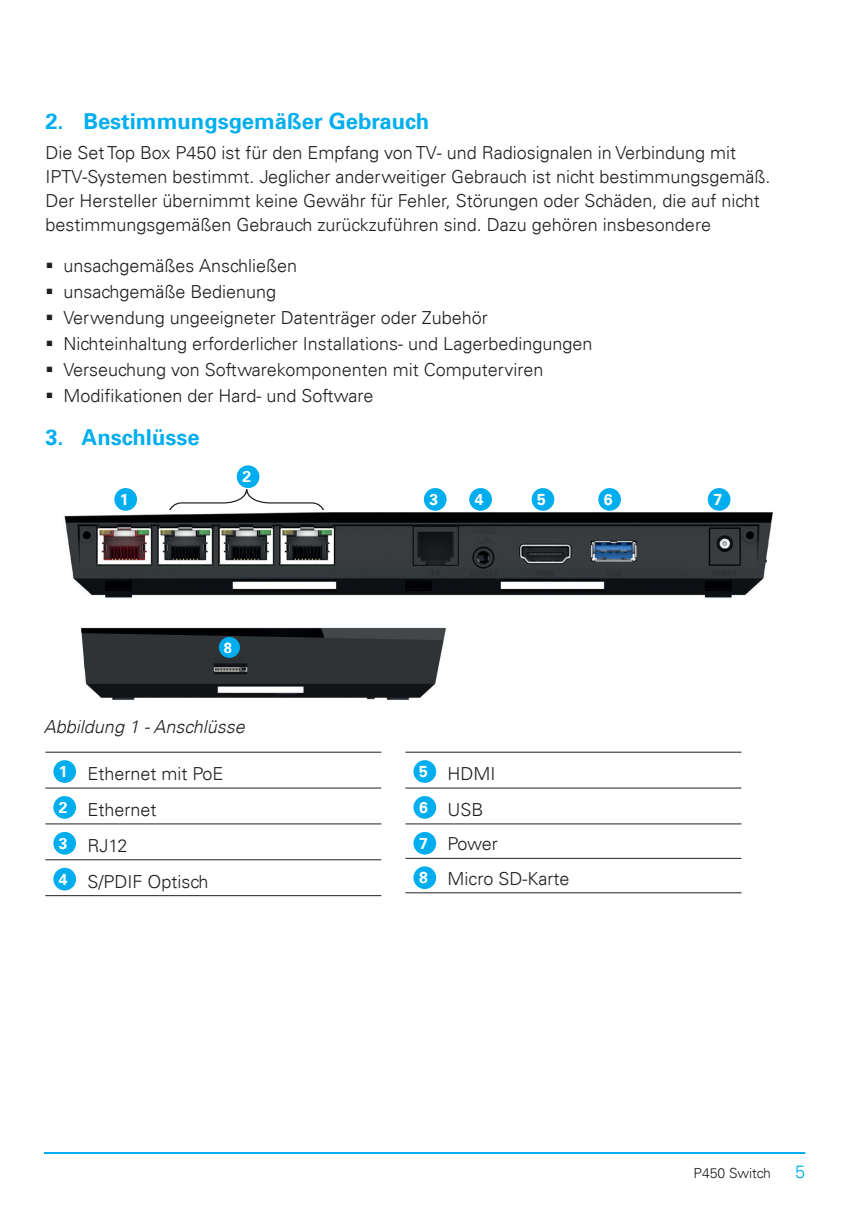
<style>
.page{position:relative;width:862px;height:1214px;background:#fff}
.page>*{position:absolute;margin:0;border:0;box-sizing:border-box;transform-origin:0 0}
.t1{font:700 22px "Univers LT";color:#00aeef}
.t2{font:300 18px/26px "Univers LT";color:#231f20}
.t3{font:italic 300 18px "Univers LT";color:#231f20}
.t4{font:300 18px "Univers LT";color:#00aeef}
.t5{font:700 15.8px "Univers LT";color:#fff}
.t6{font:700 14.6px "Univers LT";color:#fff}
.t7{font:300 14px "Univers LT";color:#231f20}
.s1{font-weight:700;font-size:15.8px;color:#fff}
</style>
<div class="page">
<img style="left:81px;top:627px;width:365px;height:73px">
<div style="left:219px;top:636px;width:21px;height:21px;background:#00aeef;border-radius:50%"></div>
<img style="left:64px;top:488px;width:709px;height:110px">
<div style="left:531px;top:488px;width:23px;height:22px;background:#00aeef;border-radius:50%"></div>
<div style="left:424px;top:488px;width:22px;height:22px;background:#00aeef;border-radius:50%"></div>
<div style="left:598px;top:488px;width:23px;height:22px;background:#00aeef;border-radius:50%"></div>
<div style="left:469px;top:488px;width:23px;height:22px;background:#00aeef;border-radius:50%"></div>
<div style="left:708px;top:488px;width:22px;height:22px;background:#00aeef;border-radius:50%"></div>
<div style="left:237px;top:465px;width:22px;height:23px;background:#00aeef;border-radius:50%"></div>
<div style="left:114px;top:488px;width:23px;height:22px;background:#00aeef;border-radius:50%"></div>
<svg style="left:166px;top:489px;width:162px;height:20px"></svg>
<hr style="left:405px;top:751px;width:336px;height:1px;background:#231f20">
<hr style="left:405px;top:787px;width:336px;height:1px;background:#231f20">
<hr style="left:405px;top:823px;width:336px;height:1px;background:#231f20">
<hr style="left:405px;top:857px;width:336px;height:1px;background:#231f20">
<hr style="left:405px;top:892px;width:336px;height:1px;background:#231f20">
<div style="left:413px;top:760px;width:23px;height:22px;background:#00aeef;border-radius:50%"></div>
<div style="left:413px;top:796px;width:23px;height:22px;background:#00aeef;border-radius:50%"></div>
<div style="left:413px;top:831px;width:23px;height:23px;background:#00aeef;border-radius:50%"></div>
<div style="left:413px;top:866px;width:23px;height:23px;background:#00aeef;border-radius:50%"></div>
<hr style="left:45px;top:787px;width:336px;height:1px;background:#231f20">
<hr style="left:45px;top:823px;width:336px;height:1px;background:#231f20">
<hr style="left:45px;top:859px;width:336px;height:1px;background:#231f20">
<hr style="left:45px;top:895px;width:336px;height:1px;background:#231f20">
<hr style="left:45px;top:751px;width:336px;height:1px;background:#231f20">
<div style="left:53px;top:760px;width:23px;height:22px;background:#00aeef;border-radius:50%"></div>
<div style="left:53px;top:796px;width:23px;height:22px;background:#00aeef;border-radius:50%"></div>
<div style="left:53px;top:831px;width:23px;height:23px;background:#00aeef;border-radius:50%"></div>
<div style="left:53px;top:867px;width:23px;height:23px;background:#00aeef;border-radius:50%"></div>
<hr style="left:44px;top:1151px;width:761px;height:2px;background:#00aeef">
<p class="t1" style="left:45px;top:109px;width:385px">2. Bestimmungsgemäßer Gebrauch</p>
<p class="t2" style="left:45px;top:141px;width:726px;line-height:24px">Die Set Top Box P450 ist für den Empfang von TV- und Radiosignalen in Verbindung mit IPTV-Systemen bestimmt. Jeglicher anderweitiger Gebrauch ist nicht bestimmungsgemäß.<br>Der Hersteller übernimmt keine Gewähr für Fehler, Störungen oder Schäden, die auf nicht bestimmungsgemäßen Gebrauch zurückzuführen sind. Dazu gehören insbesondere</p>
<p class="t2" style="left:63px;top:252px;width:530px">unsachgemäßes Anschließen<br>unsachgemäße Bedienung<br>Verwendung ungeeigneter Datenträger oder Zubehör Nichteinhaltung erforderlicher Installations- und Lagerbedingungen Verseuchung von Softwarekomponenten mit Computerviren Modifikationen der Hard- und Software</p>
<p class="t1" style="left:45px;top:424px;width:156px">3. Anschlüsse</p>
<p class="t5" style="left:120px;top:490px;width:10px">1</p>
<p class="t5" style="left:242px;top:467px;width:10px">2</p>
<p class="t6" style="left:224px;top:639px;width:10px">8</p>
<p class="t3" style="left:44px;top:716px;width:202px">Abbildung 1 - Anschlüsse</p>
<p class="t2" style="left:59px;top:755px;width:166px;line-height:35.8px"><sup>1</sup> Ethernet mit PoE<br><sup>2</sup> Ethernet<br><sup>3</sup> RJ12<br><sup>4</sup> S/PDIF Optisch</p>
<p class="t5" style="left:429px;top:490px;width:10px">3</p>
<p class="t5" style="left:475px;top:490px;width:10px">4</p>
<p class="t5" style="left:537px;top:490px;width:10px">5</p>
<p class="t5" style="left:604px;top:490px;width:10px">6</p>
<p class="t5" style="left:713px;top:490px;width:10px">7</p>
<p class="t2" style="left:419px;top:756px;width:152px;line-height:34.8px"><sup>5</sup> HDMI<br><sup>6</sup> USB<br><span class="s1">7</span> Power<br><span class="s1">8</span> Micro SD-Karte</p>
<p class="t7" style="left:693px;top:1164px;width:79px">P450 Switch</p>
<p class="t4" style="left:795px;top:1160px;width:12px">5</p>
</div>
